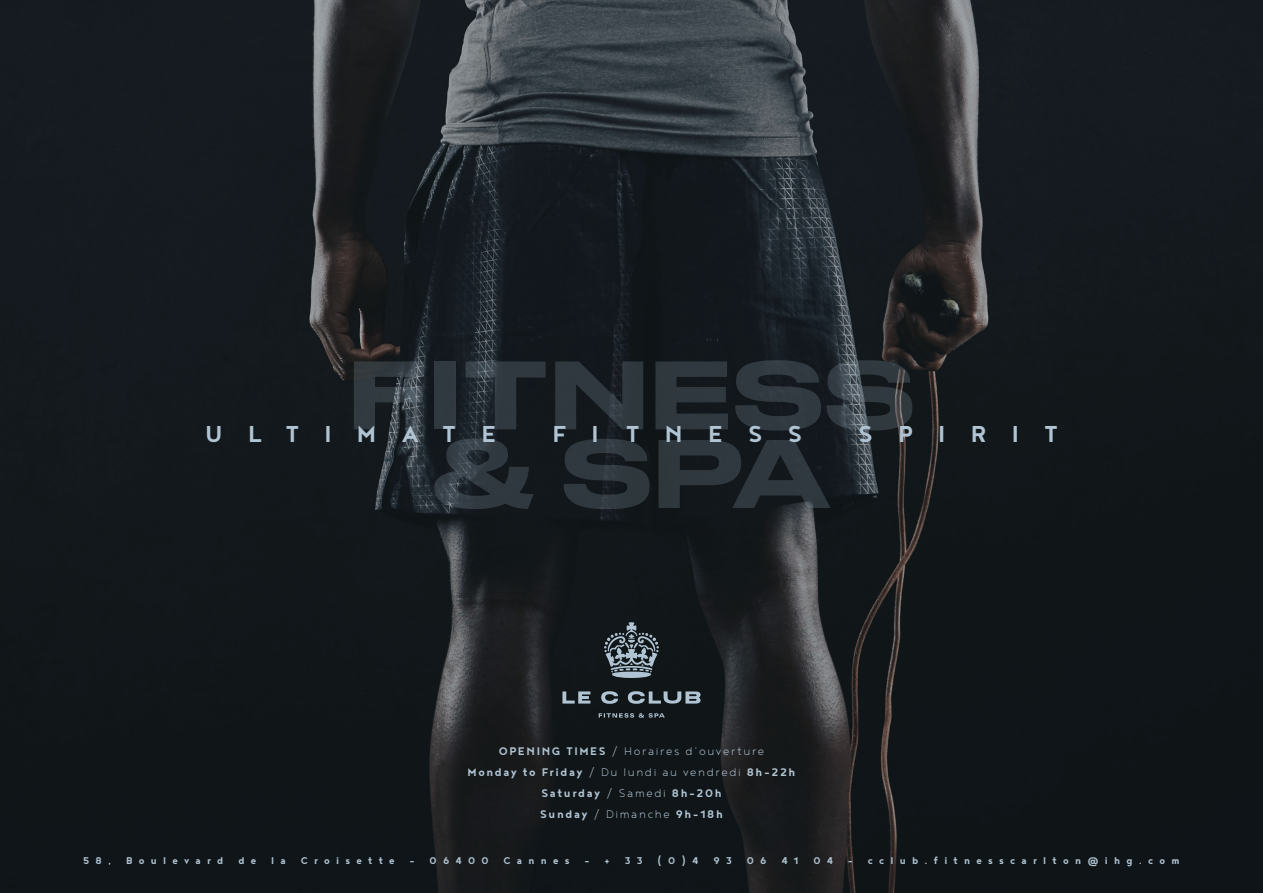
<style>
.page{position:relative;width:1263px;height:893px;background:#fff}
.page>*{position:absolute;margin:0;border:0;box-sizing:border-box;transform-origin:0 0}
.t1{font:500 expanded 91.2px/78.6px "Druk";letter-spacing:.02em;color:#b0c4d3;text-align:center}
.t2{font:700 28.2px "Noyh Geometric";letter-spacing:.9em;color:#b0c4d3}
.t3{font:700 13.5px/20.9px "Noyh Geometric";letter-spacing:.12em;color:#b0c4d3;text-align:center}
.t4{font:700 12px "Noyh Geometric";letter-spacing:.52em;color:#b0c4d3}
.s1{font-weight:300}
</style>
<div class="page">
<img style="left:0;top:0;width:1263px;height:893px">
<svg style="left:562px;top:622px;width:138px;height:96px;background:#283035"></svg>
<h1 class="t1" style="left:349px;top:348px;width:567px">FITNESS &amp; SPA</h1>
<h2 class="t2" style="left:205px;top:418px;width:292px">ULTIMATE</h2>
<h2 class="t2" style="left:552px;top:418px;width:251px">FITNESS</h2>
<h2 class="t2" style="left:858px;top:418px;width:201px">SPIRIT</h2>
<p class="t3" style="left:467px;top:741px;width:329px">OPENING TIMES <span class="s1">/ Horaires d’ouverture<br></span>Monday to Friday <span class="s1">/ Du lundi au vendredi</span> 8h-22h Saturday <span class="s1">/ Samedi</span> 8h-20h<br>Sunday <span class="s1">/ Dimanche</span> 9h-18h</p>
<p class="t4" style="left:83px;top:853px;width:1098px">58, Boulevard de la Croisette - 06400 Cannes - + 33 (0)4 93 06 41 04 - cclub.fitnesscarlton@ihg.com</p>
</div>
